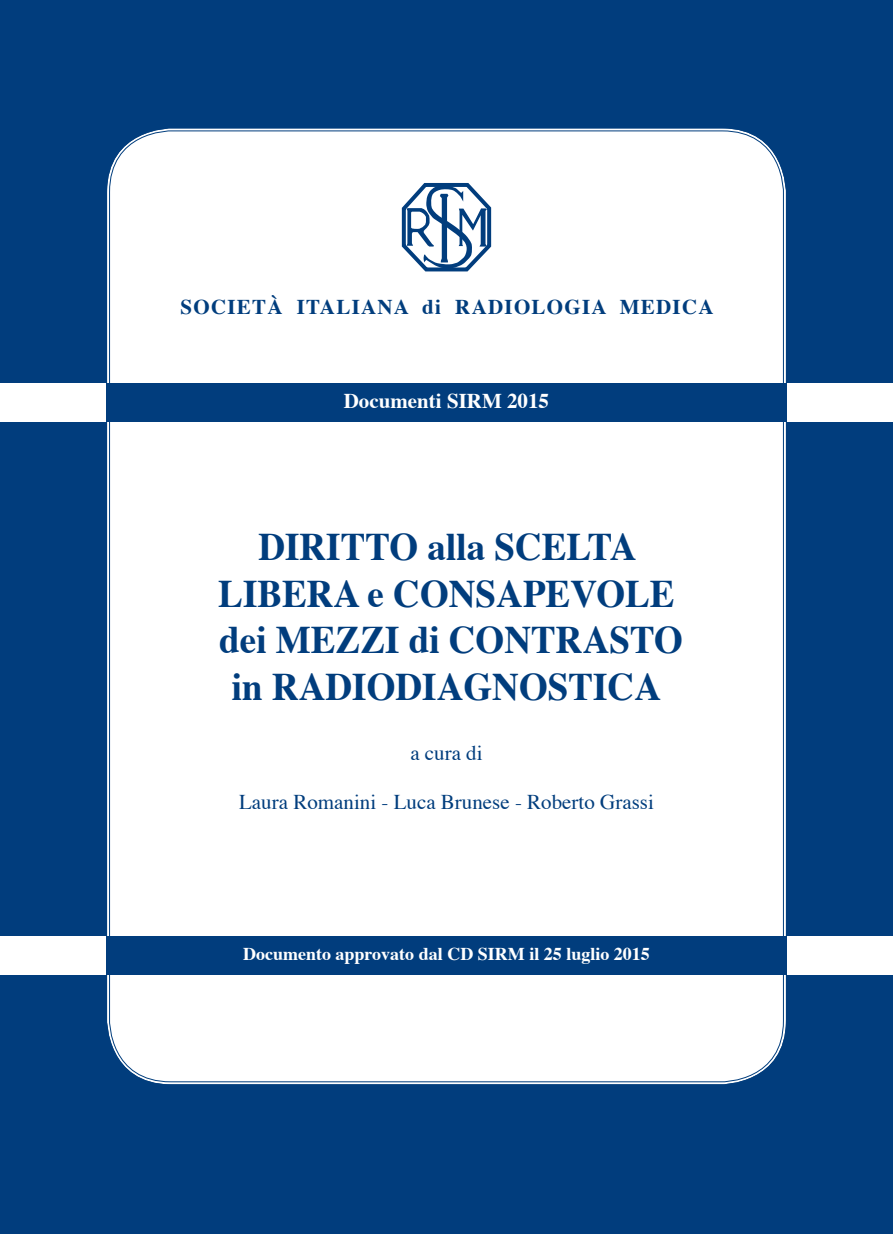
<style>
.page{position:relative;width:893px;height:1234px;background:#fff}
.page>*{position:absolute;margin:0;border:0;box-sizing:border-box;transform-origin:0 0}
.t1{font:700 39px "Times";color:#013d7d;scale:.95 1}
.t2{font:21px "Times";color:#013d7d}
.t3{font:700 21px "Times";letter-spacing:.06em;color:#013d7d}
.t4{font:700 21px "Times";color:#fff}
.t5{font:700 18px "Times";color:#fff}
</style>
<div class="page">
<div style="left:0;top:0;width:893px;height:1233px;background:#013d7d"></div>
<div style="left:107px;top:128px;width:679px;height:956px;background:#fff;border-radius:64px"></div>
<div style="left:0;top:935px;width:893px;height:39px;background:#fff"></div>
<div style="left:106px;top:935px;width:681px;height:39px;background:#013d7d"></div>
<div style="left:0;top:383px;width:893px;height:38px;background:#fff"></div>
<div style="left:106px;top:383px;width:681px;height:38px;background:#013d7d"></div>
<svg style="left:401px;top:183px;width:91px;height:89px"></svg>
<p class="t3" style="left:180px;top:286px;width:535px">SOCIETÀ ITALIANA di RADIOLOGIA MEDICA</p>
<p class="t4" style="left:344px;top:380px;width:207px">Documenti SIRM 2015</p>
<p class="t1" style="left:258px;top:509px;width:400px">DIRITTO alla SCELTA</p>
<p class="t1" style="left:218px;top:556px;width:482px">LIBERA e CONSAPEVOLE</p>
<p class="t1" style="left:219px;top:602px;width:489px">dei MEZZI di CONTRASTO</p>
<p class="t1" style="left:232px;top:649px;width:97px">in Radiodiagnostica</p>
<p class="t2" style="left:410px;top:733px;width:74px">a cura di</p>
<p class="t2" style="left:239px;top:782px;width:416px">Laura Romanini - Luca Brunese - Roberto Grassi</p>
<p class="t5" style="left:243px;top:936px;width:408px">Documento approvato dal CD SIRM il 25 luglio 2015</p>
</div>
